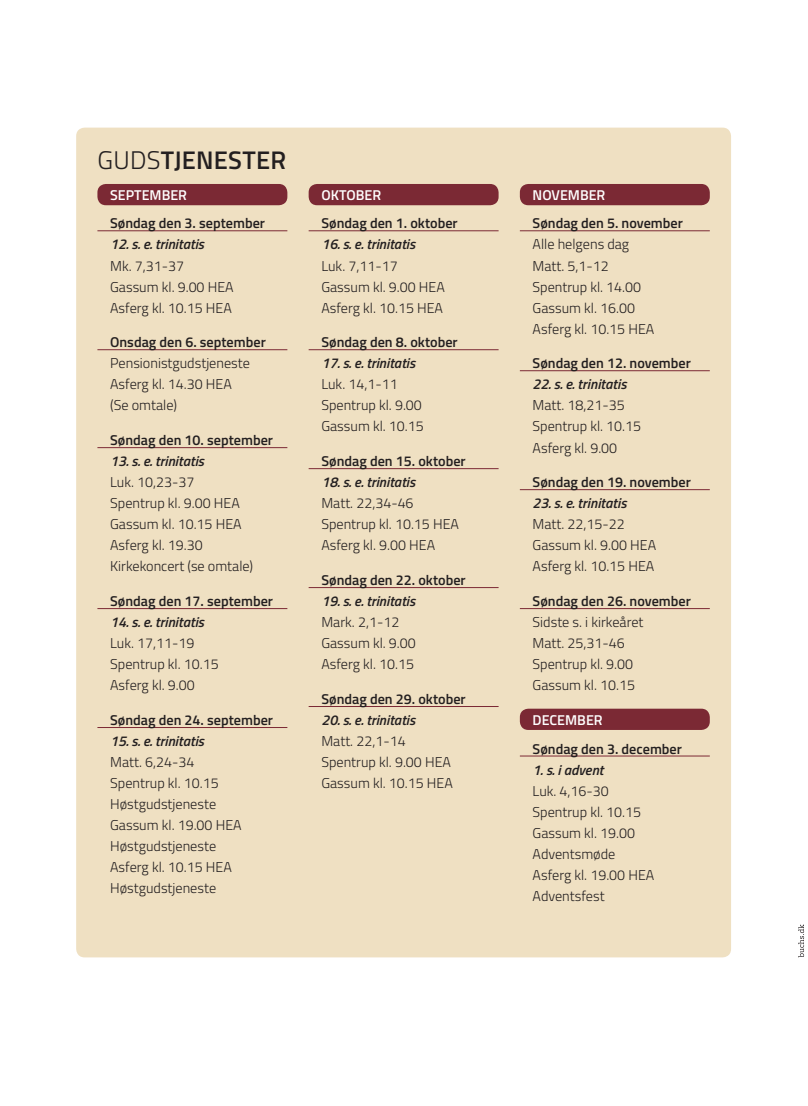
<style>
.page{position:relative;width:808px;height:1106px;background:#fff}
.page>*{position:absolute;margin:0;border:0;box-sizing:border-box;transform-origin:0 0}
.t1{font:600 25.5px "Titillium";letter-spacing:.01em;color:#231f20}
.t2{font:300 14.25px/21px "Titillium";color:#231f20}
.t3{font:600 14.25px "Titillium";color:#231f20}
.t4{font:italic 600 14.25px "Titillium";color:#231f20}
.t5{font:600 14.25px "Titillium";color:#fff}
.s1{font-weight:300}
</style>
<div class="page">
<div style="left:76px;top:128px;width:655px;height:829px;background:#efe0c2;border-radius:9px"></div>
<div style="left:97px;top:184px;width:190px;height:21px;background:#7b2934;border-radius:9px"></div>
<div style="left:309px;top:184px;width:190px;height:21px;background:#7b2934;border-radius:9px"></div>
<div style="left:520px;top:184px;width:190px;height:21px;background:#7b2934;border-radius:9px"></div>
<div style="left:520px;top:708px;width:190px;height:22px;background:#7b2934;border-radius:9px"></div>
<hr style="left:97px;top:230px;width:190px;height:1px;background:#7b2934">
<hr style="left:97px;top:349px;width:190px;height:1px;background:#7b2934">
<hr style="left:97px;top:447px;width:190px;height:1px;background:#7b2934">
<hr style="left:97px;top:608px;width:190px;height:1px;background:#7b2934">
<hr style="left:97px;top:727px;width:190px;height:1px;background:#7b2934">
<hr style="left:309px;top:230px;width:190px;height:1px;background:#7b2934">
<hr style="left:309px;top:349px;width:190px;height:1px;background:#7b2934">
<hr style="left:309px;top:468px;width:190px;height:1px;background:#7b2934">
<hr style="left:309px;top:587px;width:190px;height:1px;background:#7b2934">
<hr style="left:309px;top:706px;width:190px;height:1px;background:#7b2934">
<hr style="left:520px;top:230px;width:190px;height:1px;background:#7b2934">
<hr style="left:520px;top:370px;width:190px;height:1px;background:#7b2934">
<hr style="left:520px;top:489px;width:190px;height:1px;background:#7b2934">
<hr style="left:520px;top:608px;width:190px;height:1px;background:#7b2934">
<hr style="left:520px;top:755px;width:190px;height:1px;background:#7b2934">
<svg style="left:798px;top:924px;width:6px;height:33px"></svg>
<h1 class="t1" style="left:98px;top:141px;width:190px"><span class="s1">GUDS</span>TJENESTER</h1>
<p class="t5" style="left:110px;top:184px;width:78px">SEPTEMBER</p>
<p class="t3" style="left:110px;top:213px;width:156px">Søndag den 3. september</p>
<p class="t4" style="left:110px;top:234px;width:95px">12. s. e. trinitatis</p>
<p class="t2" style="left:110px;top:254px;width:125px">Mk. 7,31-37<br>Gassum kl. 9.00 HEA<br>Asferg kl. 10.15 HEA</p>
<p class="t3" style="left:110px;top:332px;width:157px">Onsdag den 6. september</p>
<p class="t2" style="left:110px;top:352px;width:141px">Pensionistgudstjeneste<br>Asferg kl. 14.30 HEA (Se omtale)</p>
<p class="t3" style="left:110px;top:429px;width:164px">Søndag den 10. september</p>
<p class="t4" style="left:110px;top:450px;width:95px">13. s. e. trinitatis</p>
<p class="t2" style="left:110px;top:471px;width:145px">Luk. 10,23-37<br>Spentrup kl. 9.00 HEA<br>Gassum kl. 10.15 HEA<br>Asferg kl. 19.30<br>Kirkekoncert (se omtale)</p>
<p class="t3" style="left:110px;top:590px;width:164px">Søndag den 17. september</p>
<p class="t4" style="left:110px;top:611px;width:95px">14. s. e. trinitatis</p>
<p class="t2" style="left:110px;top:632px;width:110px">Luk. 17,11-19<br>Spentrup kl. 10.15<br>Asferg kl. 9.00</p>
<p class="t3" style="left:110px;top:709px;width:164px">Søndag den 24. september</p>
<p class="t4" style="left:110px;top:730px;width:95px">15. s. e. trinitatis</p>
<p class="t2" style="left:110px;top:751px;width:133px">Matt. 6,24-34<br>Spentrup kl. 10.15<br>Høstgudstjeneste<br>Gassum kl. 19.00 HEA<br>Høstgudstjeneste<br>Asferg kl. 10.15 HEA<br>Høstgudstjeneste</p>
<p class="t5" style="left:321px;top:184px;width:61px">OKTOBER</p>
<p class="t3" style="left:321px;top:213px;width:138px">Søndag den 1. oktober</p>
<p class="t4" style="left:321px;top:234px;width:95px">16. s. e. trinitatis</p>
<p class="t2" style="left:321px;top:254px;width:125px">Luk. 7,11-17<br>Gassum kl. 9.00 HEA<br>Asferg kl. 10.15 HEA</p>
<p class="t3" style="left:321px;top:332px;width:138px">Søndag den 8. oktober</p>
<p class="t4" style="left:321px;top:352px;width:95px">17. s. e. trinitatis</p>
<p class="t2" style="left:321px;top:373px;width:104px">Luk. 14,1-11<br>Spentrup kl. 9.00<br>Gassum kl. 10.15</p>
<p class="t3" style="left:321px;top:450px;width:146px">Søndag den 15. oktober</p>
<p class="t4" style="left:321px;top:471px;width:95px">18. s. e. trinitatis</p>
<p class="t2" style="left:321px;top:492px;width:139px">Matt. 22,34-46<br>Spentrup kl. 10.15 HEA<br>Asferg kl. 9.00 HEA</p>
<p class="t3" style="left:321px;top:569px;width:146px">Søndag den 22. oktober</p>
<p class="t4" style="left:321px;top:590px;width:95px">19. s. e. trinitatis</p>
<p class="t2" style="left:321px;top:611px;width:96px">Mark. 2,1-12<br>Gassum kl. 9.00<br>Asferg kl. 10.15</p>
<p class="t3" style="left:321px;top:688px;width:146px">Søndag den 29. oktober</p>
<p class="t4" style="left:321px;top:709px;width:95px">20. s. e. trinitatis</p>
<p class="t2" style="left:321px;top:730px;width:133px">Matt. 22,1-14<br>Spentrup kl. 9.00 HEA<br>Gassum kl. 10.15 HEA</p>
<p class="t5" style="left:533px;top:184px;width:74px">NOVEMBER</p>
<p class="t3" style="left:533px;top:213px;width:152px">Søndag den 5. november</p>
<p class="t2" style="left:533px;top:233px;width:123px">Alle helgens dag<br>Matt. 5,1-12<br>Spentrup kl. 14.00<br>Gassum kl. 16.00<br>Asferg kl. 10.15 HEA</p>
<p class="t3" style="left:533px;top:353px;width:160px">Søndag den 12. november</p>
<p class="t4" style="left:533px;top:373px;width:95px">22. s. e. trinitatis</p>
<p class="t2" style="left:533px;top:394px;width:110px">Matt. 18,21-35<br>Spentrup kl. 10.15<br>Asferg kl. 9.00</p>
<p class="t3" style="left:533px;top:472px;width:160px">Søndag den 19. november</p>
<p class="t4" style="left:533px;top:492px;width:95px">23. s. e. trinitatis</p>
<p class="t2" style="left:533px;top:513px;width:125px">Matt. 22,15-22<br>Gassum kl. 9.00 HEA<br>Asferg kl. 10.15 HEA</p>
<p class="t3" style="left:533px;top:590px;width:160px">Søndag den 26. november</p>
<p class="t2" style="left:533px;top:611px;width:112px">Sidste s. i kirkeåret<br>Matt. 25,31-46<br>Spentrup kl. 9.00<br>Gassum kl. 10.15</p>
<p class="t5" style="left:533px;top:709px;width:72px">DECEMBER</p>
<p class="t3" style="left:533px;top:738px;width:151px">Søndag den 3. december</p>
<p class="t4" style="left:533px;top:759px;width:72px">1. s. i advent</p>
<p class="t2" style="left:533px;top:779px;width:123px">Luk. 4,16-30<br>Spentrup kl. 10.15<br>Gassum kl. 19.00<br>Adventsmøde<br>Asferg kl. 19.00 HEA<br>Adventsfest</p>
</div>
